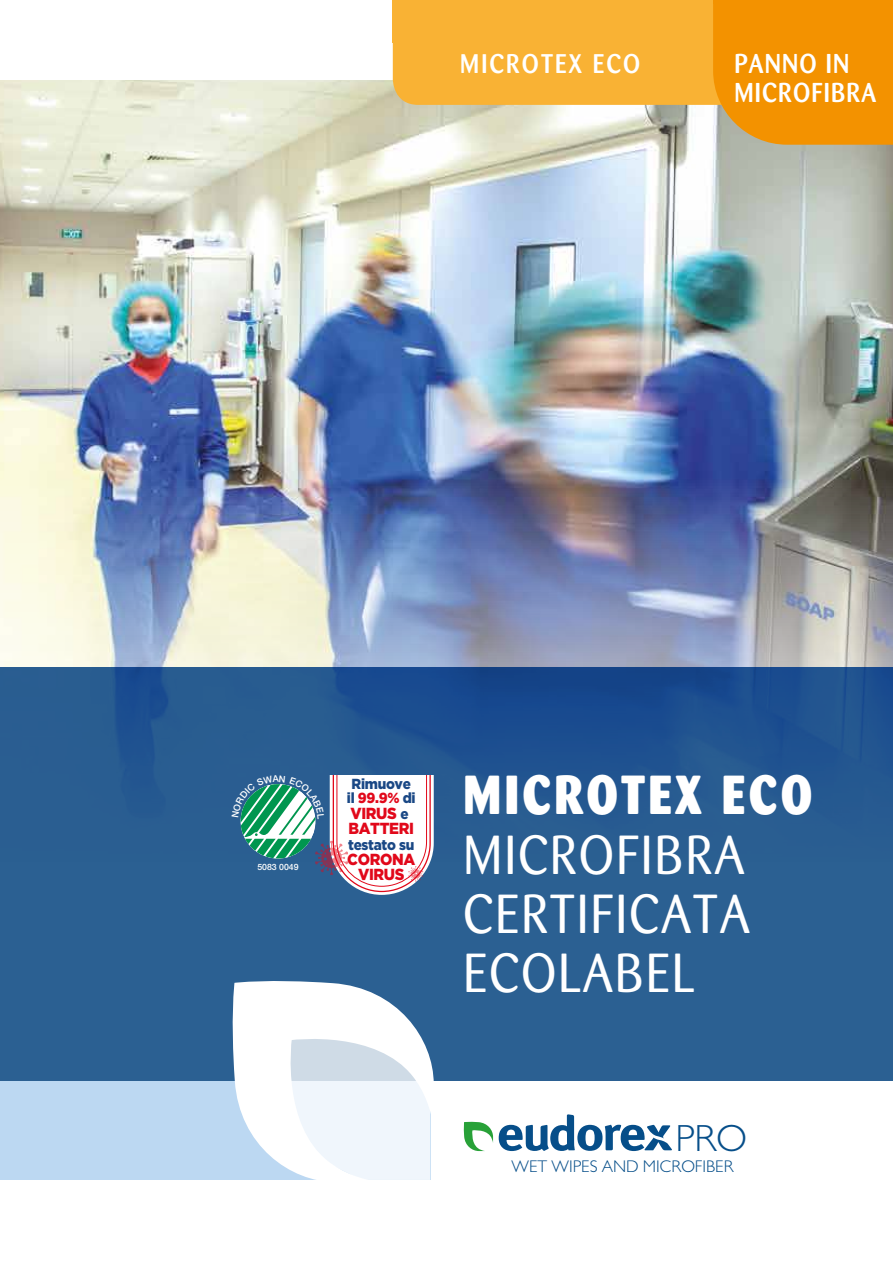
<style>
.page{position:relative;width:893px;height:1263px;background:#fff}
.page>*{position:absolute;margin:0;border:0;box-sizing:border-box;transform-origin:0 0}
.t1{font:54.3px/58.7px "Barmeno";letter-spacing:.05em;color:#fff;text-align:justify;scale:.9 1}
.t2{font:800 54.3px "Barmeno";letter-spacing:.07em;color:#fff;scale:.9 1}
.t3{font:300 37.95px "Gill Sans";color:#064e89}
.t4{font:500 27px/29.1px "Barmeno";letter-spacing:.05em;color:#fff;scale:.9 1}
.t5{font:500 26.7px "Barmeno";letter-spacing:.09em;color:#fff;scale:.9 1}
.t6{font:300 16.95px "Gill Sans";color:#064e89}
.t7{font:900 16.05px/15.3px "Gotham";letter-spacing:-.02em;color:#e1081a;scale:.93 1}
.t8{font:900 14.55px/13.8px "Gotham";letter-spacing:-.02em;color:#1a4885;text-align:center;scale:.93 1}
.t9{font:500 8.7px "Helvetica Neue";color:#fff}
.s1{color:#e1081a}
.s2{font-size:14.55px;color:#1a4885}
</style>
<div class="page">
<img style="left:0;top:81px;width:893px;height:303px">
<img style="left:0;top:384px;width:893px;height:284px">
<div style="left:0;top:1081px;width:430px;height:98px;background:#bcd8f2"></div>
<div style="left:0;top:668px;width:893px;height:413px;background:linear-gradient(to bottom,#21538f,#2f6493)"></div>
<svg style="left:230px;top:979px;width:204px;height:201px"></svg>
<svg style="left:393px;top:0;width:500px;height:145px;background:#f0ae40"></svg>
<hr style="left:713px;top:0;width:180px;height:4px;background:#f39200">
<svg style="left:499px;top:1114px;width:173px;height:37px"></svg>
<svg style="left:463px;top:1121px;width:30px;height:30px"></svg>
<svg style="left:232px;top:775px;width:202px;height:120px"></svg>
<p class="t5" style="left:460px;top:48px;width:201px">MICROTEX ECO</p>
<p class="t4" style="left:734px;top:49px;width:159px">PANNO IN<br>MICROFIBRA</p>
<p class="t9" style="left:257px;top:862px;width:43px">5083 0049</p>
<p class="t8" style="left:347px;top:777px;width:75px">Rimuove il <span class="s1">99.9%</span> di</p>
<p class="t7" style="left:348px;top:805px;width:72px">VIRUS <span class="s2">e<br></span>BATTERI</p>
<p class="t8" style="left:348px;top:837px;width:73px">testato su</p>
<p class="t7" style="left:347px;top:851px;width:75px;text-align:center">CORONA<br>VIRUS</p>
<p class="t2" style="left:463px;top:761px;width:389px">MICROTEX ECO</p>
<p class="t1" style="left:463px;top:826px;width:320px">MICROFIBRA CERTIFICATA ECOLABEL</p>
<p class="t3" style="left:675px;top:1115px;width:73px">PRO</p>
<p class="t6" style="left:511px;top:1156px;width:224px">WET WIPES AND MICROFIBER</p>
</div>
